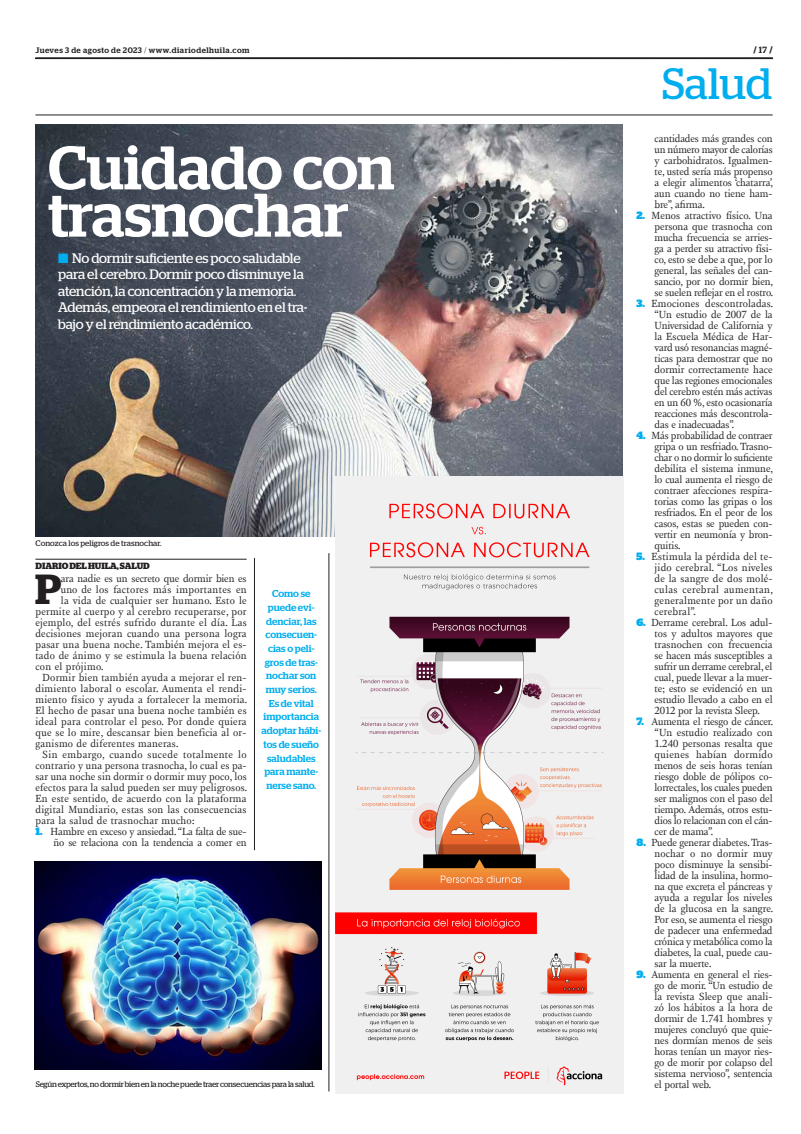
<style>
.page{position:relative;width:801px;height:1134px;background:#fff}
.page>*{position:absolute;margin:0;border:0;box-sizing:border-box;transform-origin:0 0}
.TITULO{font:500 61.3px/47.3px "Stag";color:#fff}
.t1{font:43.9px "Stag";color:#00aeef}
.TEXTO_UNO{font:600 42px "Stag";color:#231f20}
.SUMARIO{font:13.7px/16.5px "Stag";letter-spacing:-.01em;color:#fff}
.TEXTO{font:10.6px/11px "New Fournier BP";letter-spacing:-.01em;color:#231f20;text-align:justify}
.TEXTO_UNO-2{font:10.6px "New Fournier BP";letter-spacing:.025em;color:#231f20}
.TEXTO_UNO-3{font:10.6px "New Fournier BP";letter-spacing:-.01em;color:#231f20}
.DESTACADO_AZUL{font:500 10px/13.7px "Stag";color:#00aeef;text-align:center}
.CREDITO_1{font:700 9px "Stag";color:#231f20}
.PIE_DE_FOTO{font:8px "Stag";letter-spacing:-.025em;color:#231f20}
.t2{font:500 8px "Stag";letter-spacing:.06em;color:#231f20}
.PIE_DE_FOTO-2{font:8px "Stag";letter-spacing:.005em;color:#231f20}
.s1{font-weight:300}
.s2{color:#00aeef}
.s3{font-family:"Stag";font-weight:900;color:#00aeef}
.s4{font-weight:500}
</style>
<div class="page">
<svg style="left:35px;top:58px;width:738px;height:1px"></svg>
<hr style="left:35px;top:115px;width:737px;height:1px;background:#231f20">
<img style="left:36px;top:124px;width:586px;height:412px">
<img style="left:34px;top:861px;width:288px;height:208px">
<img style="left:336px;top:477px;width:287px;height:616px">
<hr style="left:35px;top:559px;width:212px;height:1px;background:#231f20">
<hr style="left:254px;top:558px;width:1px;height:292px;background:#231f20">
<hr style="left:329px;top:553px;width:1px;height:538px;background:#231f20">
<p class="t2" style="left:35px;top:45px;width:216px">Jueves 3 de agosto de 2023 <span class="s1">/</span> www.diariodelhuila.com</p>
<p class="TITULO" style="left:48px;top:144px;width:348px">Cuidado con trasnochar</p>
<p class="SUMARIO" style="left:58px;top:249px;width:251px"><span class="s2">■</span> No dormir suficiente es poco saludable para el cerebro. Dormir poco disminuye la atención, la concentración y la memoria.<br>Además, empeora el rendimiento en el tra&shy;bajo y el rendimiento académico.</p>
<p class="PIE_DE_FOTO-2" style="left:36px;top:538px;width:127px">Conozca los peligros de trasnochar.</p>
<p class="CREDITO_1" style="left:36px;top:561px;width:116px">DIARIO DEL HUILA, SALUD</p>
<p class="TEXTO_UNO" style="left:35px;top:564px;width:28px">P</p>
<p class="TEXTO_UNO-3" style="left:61px;top:571px;width:187px">ara nadie es un secreto que dormir bien es</p>
<p class="TEXTO_UNO-2" style="left:61px;top:582px;width:187px">uno de los factores más importantes en</p>
<p class="TEXTO_UNO-2" style="left:61px;top:593px;width:187px">la vida de cualquier ser humano. Esto le</p>
<p class="TEXTO_UNO-2" style="left:35px;top:604px;width:213px">permite al cuerpo y al cerebro recuperarse, por</p>
<p class="TEXTO_UNO-2" style="left:35px;top:615px;width:213px">ejemplo, del estrés sufrido durante el día. Las</p>
<p class="TEXTO_UNO-2" style="left:35px;top:626px;width:213px">decisiones mejoran cuando una persona logra</p>
<p class="TEXTO_UNO-2" style="left:35px;top:637px;width:213px">pasar una buena noche. También mejora el es-</p>
<p class="TEXTO_UNO-2" style="left:35px;top:648px;width:213px">tado de ánimo y se estimula la buena relación</p>
<p class="TEXTO_UNO-2" style="left:35px;top:659px;width:70px">con el prójimo.</p>
<p class="TEXTO" style="left:35px;top:671px;width:213px;text-indent:7px">Dormir bien también ayuda a mejorar el ren&shy;dimiento laboral o escolar. Aumenta el rendi&shy;miento físico y ayuda a fortalecer la memoria.<br>El hecho de pasar una buena noche también es ideal para controlar el peso. Por donde quiera que se lo mire, descansar bien beneficia al or&shy;ganismo de diferentes maneras.</p>
<p class="TEXTO" style="left:35px;top:748px;width:213px;text-indent:7px">Sin embargo, cuando sucede totalmente lo contrario y una persona trasnocha, lo cual es pa&shy;sar una noche sin dormir o dormir muy poco, los efectos para la salud pueden ser muy peligrosos.<br>En este sentido, de acuerdo con la plataforma digital Mundiario, estas son las consecuencias para la salud de trasnochar mucho:</p>
<p class="TEXTO" style="left:35px;top:825px;width:213px;text-align:right"><span class="s3">1.</span> Hambre en exceso y ansiedad. “La falta de sue&shy;ño se relaciona con la tendencia a comer en</p>
<p class="DESTACADO_AZUL" style="left:261px;top:587px;width:61px">Como se puede evi&shy;denciar, las consecuen&shy;cias o peli&shy;gros de tras&shy;nochar son muy serios.<br>Es de vital importancia adoptar hábi&shy;tos de sueño saludables para mante&shy;nerse sano.</p>
<p class="PIE_DE_FOTO" style="left:36px;top:1079px;width:281px">Según expertos, no dormir bien en la noche puede traer consecuencias para la salud.</p>
<p class="CREDITO_1" style="left:753px;top:45px;width:21px">/ <span class="s4">17</span> /</p>
<p class="t1" style="left:662px;top:59px;width:112px">Salud</p>
<p class="TEXTO" style="left:654px;top:132px;width:120px">cantidades más grandes con un número mayor de calorías y carbohidratos. Igualmen&shy;te, usted sería más propenso a elegir alimentos ‘chatarra’, aun cuando no tiene ham&shy;bre”, afirma.</p>
<p class="TEXTO" style="left:654px;top:209px;width:120px;text-indent:-18px"><span class="s3">2.</span> Menos atractivo físico. Una persona que trasnocha con mucha frecuencia se arries&shy;ga a perder su atractivo físi&shy;co, esto se debe a que, por lo general, las señales del can&shy;sancio, por no dormir bien, se suelen reflejar en el rostro.</p>
<p class="TEXTO" style="left:654px;top:297px;width:120px;text-indent:-18px"><span class="s3">3.</span> Emociones descontroladas. “Un estudio de 2007 de la Universidad de California y la Escuela Médica de Har&shy;vard usó resonancias magné&shy;ticas para demostrar que no dormir correctamente hace que las regiones emocionales del cerebro estén más activas en un 60 %, esto ocasionaría reacciones más descontrola&shy;das e inadecuadas”.</p>
<p class="TEXTO" style="left:654px;top:429px;width:120px;text-indent:-18px"><span class="s3">4.</span> Más probabilidad de contraer gripa o un resfriado. Trasno&shy;char o no dormir lo suficiente debilita el sistema inmune, lo cual aumenta el riesgo de contraer afecciones respira&shy;torias como las gripas o los resfriados. En el peor de los casos, estas se pueden con&shy;vertir en neumonía y bron&shy;quitis.</p>
<p class="TEXTO" style="left:654px;top:550px;width:120px;text-indent:-18px"><span class="s3">5.</span> Estimula la pérdida del te&shy;jido cerebral. “Los niveles de la sangre de dos molé&shy;culas cerebral aumentan, generalmente por un daño cerebral”.</p>
<p class="TEXTO" style="left:654px;top:616px;width:120px;text-indent:-18px"><span class="s3">6.</span> Derrame cerebral. Los adul&shy;tos y adultos mayores que trasnochen con frecuencia se hacen más susceptibles a sufrir un derrame cerebral, el cual, puede llevar a la muer&shy;te; esto se evidenció en un estudio llevado a cabo en el 2012 por la revista Sleep.</p>
<p class="TEXTO" style="left:654px;top:715px;width:120px;text-indent:-18px"><span class="s3">7.</span> Aumenta el riesgo de cáncer. “Un estudio realizado con 1.240 personas resalta que quienes habían dormido menos de seis horas tenían riesgo doble de pólipos co&shy;lorrectales, los cuales pueden ser malignos con el paso del tiempo. Además, otros estu&shy;dios lo relacionan con el cán&shy;cer de mama”.</p>
<p class="TEXTO" style="left:654px;top:836px;width:120px;text-indent:-18px"><span class="s3">8.</span> Puede generar diabetes. Tras&shy;nochar o no dormir muy poco disminuye la sensibi&shy;lidad de la insulina, hormo&shy;na que excreta el páncreas y ayuda a regular los niveles de la glucosa en la sangre.<br>Por eso, se aumenta el riesgo de padecer una enfermedad crónica y metabólica como la diabetes, la cual, puede cau&shy;sar la muerte.</p>
<p class="TEXTO" style="left:654px;top:968px;width:120px;text-indent:-18px"><span class="s3">9.</span> Aumenta en general el ries&shy;go de morir. “Un estudio de la revista Sleep que anali&shy;zó los hábitos a la hora de dormir de 1.741 hombres y mujeres concluyó que quie&shy;nes dormían menos de seis horas tenían un mayor ries&shy;go de morir por colapso del sistema nervioso”, sentencia el portal web.</p>
</div>
